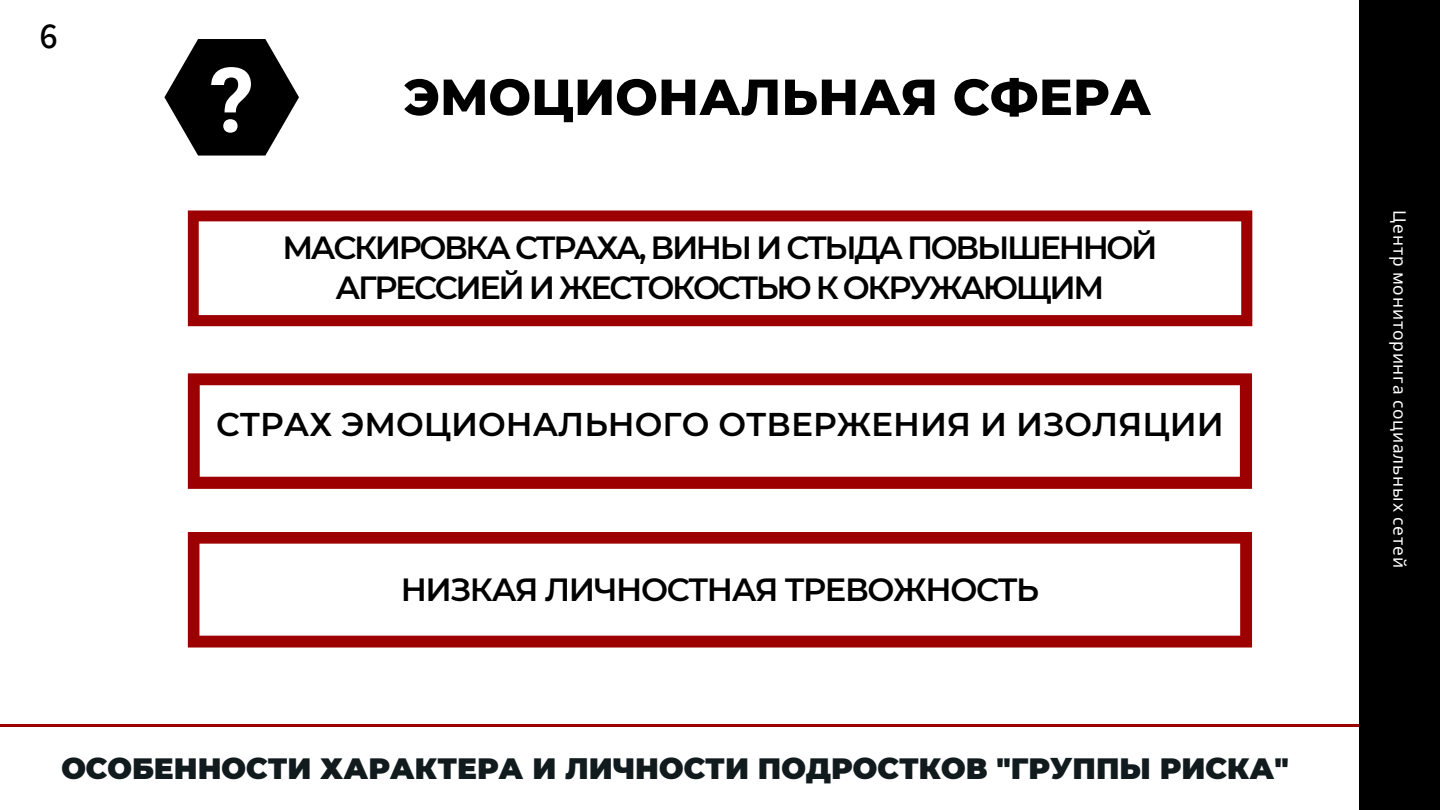
<style>
.page{position:relative;width:1440px;height:810px;background:#fff}
.page>*{position:absolute;margin:0;border:0;box-sizing:border-box;transform-origin:0 0}
.t1{font:700 90.3px "Roboto";color:#fff}
.t2{font:800 50.6px "Montserrat";color:#000}
.t3{font:600 36.2px "Assistant";color:#000}
.t4{font:600 32.8px "Montserrat";color:#000}
.t5{font:600 32px/39.8px "Montserrat";letter-spacing:-.075em;color:#000;text-align:center}
.t6{font:600 32px "Montserrat";letter-spacing:-.045em;color:#000}
.t7{font:900 29.3px "Montserrat";color:#111b1e}
.t8{font:17.3px "Noto Sans";letter-spacing:.05em;color:#fff}
</style>
<div class="page">
<svg style="left:164px;top:39px;width:135px;height:117px"></svg>
<svg style="left:188px;top:210px;width:1064px;height:116px"></svg>
<svg style="left:188px;top:373px;width:1064px;height:116px"></svg>
<svg style="left:188px;top:532px;width:1064px;height:116px"></svg>
<hr style="left:0;top:724px;width:1359px;height:3px;background:#9c0000">
<div style="left:1359px;top:0;width:81px;height:810px;background:#000"></div>
<p class="t3" style="left:39px;top:11px;width:20px">6</p>
<h1 class="t1" style="left:209px;top:48px;width:46px">?</h1>
<h2 class="t2" style="left:404px;top:66px;width:749px">ЭМОЦИОНАЛЬНАЯ СФЕРА</h2>
<p class="t5" style="left:283px;top:228px;width:876px">МАСКИРОВКА СТРАХА, ВИНЫ И СТЫДА ПОВЫШЕННОЙ<br>АГРЕССИЕЙ И ЖЕСТОКОСТЬЮ К ОКРУЖАЮЩИМ</p>
<p class="t4" style="left:216px;top:404px;width:1009px">СТРАХ ЭМОЦИОНАЛЬНОГО ОТВЕРЖЕНИЯ И ИЗОЛЯЦИИ</p>
<p class="t6" style="left:401px;top:570px;width:640px">НИЗКАЯ ЛИЧНОСТНАЯ ТРЕВОЖНОСТЬ</p>
<p class="t7" style="left:61px;top:751px;width:1229px">ОСОБЕННОСТИ ХАРАКТЕРА И ЛИЧНОСТИ ПОДРОСТКОВ "ГРУППЫ РИСКА"</p>
<p class="t8" style="left:1412px;top:210px;width:359px;rotate:90deg">Центр мониторинга социальных сетей</p>
</div>
